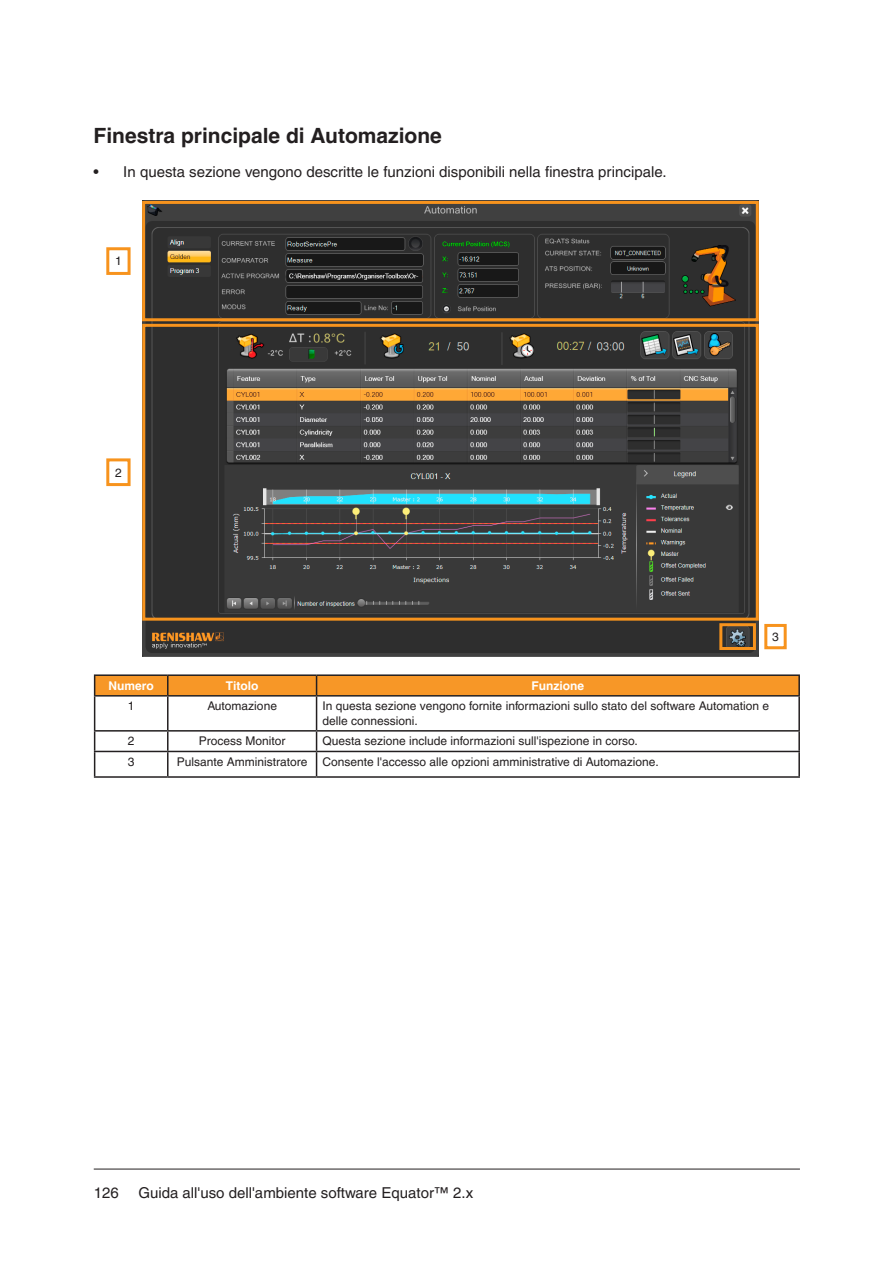
<style>
.page{position:relative;width:893px;height:1263px;background:#fff}
.page>*{position:absolute;margin:0;border:0;box-sizing:border-box;transform-origin:0 0}
.Heading_2__14pt_bold{font:700 21px "Helvetica LT Pro";color:#231f20}
.t1{font:15px "Helvetica LT Pro";color:#231f20}
.Table_body_left_aligned{font:12px/14.4px "Helvetica LT Pro";color:#231f20}
.Table_body_text_centred{font:12px "Helvetica LT Pro";color:#231f20}
.Inside_Table_header_centred{font:700 12px "Helvetica LT Pro";color:#fff}
</style>
<div class="page">
<hr style="left:94px;top:1169px;width:706px;height:1px;background:#231f20">
<img style="left:142px;top:205px;width:617px;height:451px">
<svg style="left:95px;top:696px;width:703px;height:80px"></svg>
<hr style="left:94px;top:674px;width:74px;height:2px;background:#231f20">
<hr style="left:168px;top:674px;width:149px;height:2px;background:#231f20">
<hr style="left:317px;top:674px;width:483px;height:2px;background:#231f20">
<div style="left:94px;top:675px;width:706px;height:20px;background:#f79727"></div>
<hr style="left:94px;top:695px;width:74px;height:1px;background:#231f20">
<hr style="left:94px;top:696px;width:1px;height:34px;background:#231f20">
<hr style="left:168px;top:695px;width:149px;height:1px;background:#231f20">
<hr style="left:167px;top:696px;width:2px;height:34px;background:#231f20">
<hr style="left:317px;top:695px;width:483px;height:1px;background:#231f20">
<hr style="left:316px;top:696px;width:1px;height:34px;background:#231f20">
<hr style="left:798px;top:696px;width:2px;height:34px;background:#231f20">
<hr style="left:94px;top:730px;width:74px;height:2px;background:#231f20">
<hr style="left:168px;top:730px;width:149px;height:2px;background:#231f20">
<svg style="left:167px;top:732px;width:2px;height:19px"></svg>
<hr style="left:317px;top:730px;width:483px;height:2px;background:#231f20">
<svg style="left:798px;top:732px;width:2px;height:19px"></svg>
<hr style="left:94px;top:751px;width:74px;height:1px;background:#231f20">
<svg style="left:94px;top:732px;width:1px;height:44px"></svg>
<hr style="left:168px;top:751px;width:149px;height:1px;background:#231f20">
<hr style="left:167px;top:752px;width:2px;height:24px;background:#231f20">
<hr style="left:317px;top:751px;width:483px;height:1px;background:#231f20">
<svg style="left:316px;top:732px;width:1px;height:44px"></svg>
<hr style="left:798px;top:752px;width:2px;height:24px;background:#231f20">
<hr style="left:94px;top:776px;width:74px;height:2px;background:#231f20">
<hr style="left:168px;top:776px;width:149px;height:2px;background:#231f20">
<hr style="left:317px;top:776px;width:483px;height:2px;background:#231f20">
<div style="left:142px;top:201px;width:617px;height:120px;border:3px solid #f7931d"></div>
<div style="left:142px;top:324px;width:617px;height:297px;border:3px solid #f7931d"></div>
<div style="left:719px;top:623px;width:37px;height:27px;border:3px solid #f7931d"></div>
<div style="left:106px;top:247px;width:25px;height:28px;border:3px solid #f7931d"></div>
<div style="left:106px;top:458px;width:25px;height:28px;border:3px solid #f7931d"></div>
<div style="left:764px;top:624px;width:23px;height:25px;border:3px solid #f7931d"></div>
<p class="Heading_2__14pt_bold" style="left:94px;top:122px;width:350px">Finestra principale di Automazione</p>
<p class="t1" style="left:94px;top:163px;width:575px">• In questa sezione vengono descritte le funzioni disponibili nella finestra principale.</p>
<p class="Table_body_left_aligned" style="left:115px;top:254px;width:8px">1</p>
<p class="Table_body_left_aligned" style="left:115px;top:465px;width:8px">2</p>
<p class="Table_body_left_aligned" style="left:772px;top:629px;width:8px">3</p>
<p class="Inside_Table_header_centred" style="left:109px;top:678px;width:47px">Numero</p>
<p class="Inside_Table_header_centred" style="left:226px;top:678px;width:34px">Titolo</p>
<p class="Inside_Table_header_centred" style="left:532px;top:678px;width:54px">Funzione</p>
<p class="Table_body_text_centred" style="left:128px;top:699px;width:8px">1</p>
<p class="Table_body_text_centred" style="left:207px;top:699px;width:71px">Automazione</p>
<p class="Table_body_left_aligned" style="left:323px;top:699px;width:448px">In questa sezione vengono fornite informazioni sullo stato del software Automation e delle connessioni.</p>
<p class="Table_body_text_centred" style="left:128px;top:734px;width:8px">2</p>
<p class="Table_body_text_centred" style="left:199px;top:734px;width:88px">Process Monitor</p>
<p class="Table_body_left_aligned" style="left:323px;top:734px;width:315px">Questa sezione include informazioni sull'ispezione in corso.</p>
<p class="Table_body_text_centred" style="left:128px;top:755px;width:8px">3</p>
<p class="Table_body_text_centred" style="left:177px;top:755px;width:132px">Pulsante Amministratore</p>
<p class="Table_body_left_aligned" style="left:323px;top:755px;width:336px">Consente l'accesso alle opzioni amministrative di Automazione.</p>
<p class="t1" style="left:94px;top:1184px;width:27px">126</p>
<p class="t1" style="left:138px;top:1184px;width:336px">Guida all'uso dell'ambiente software Equator™ 2.x</p>
</div>
